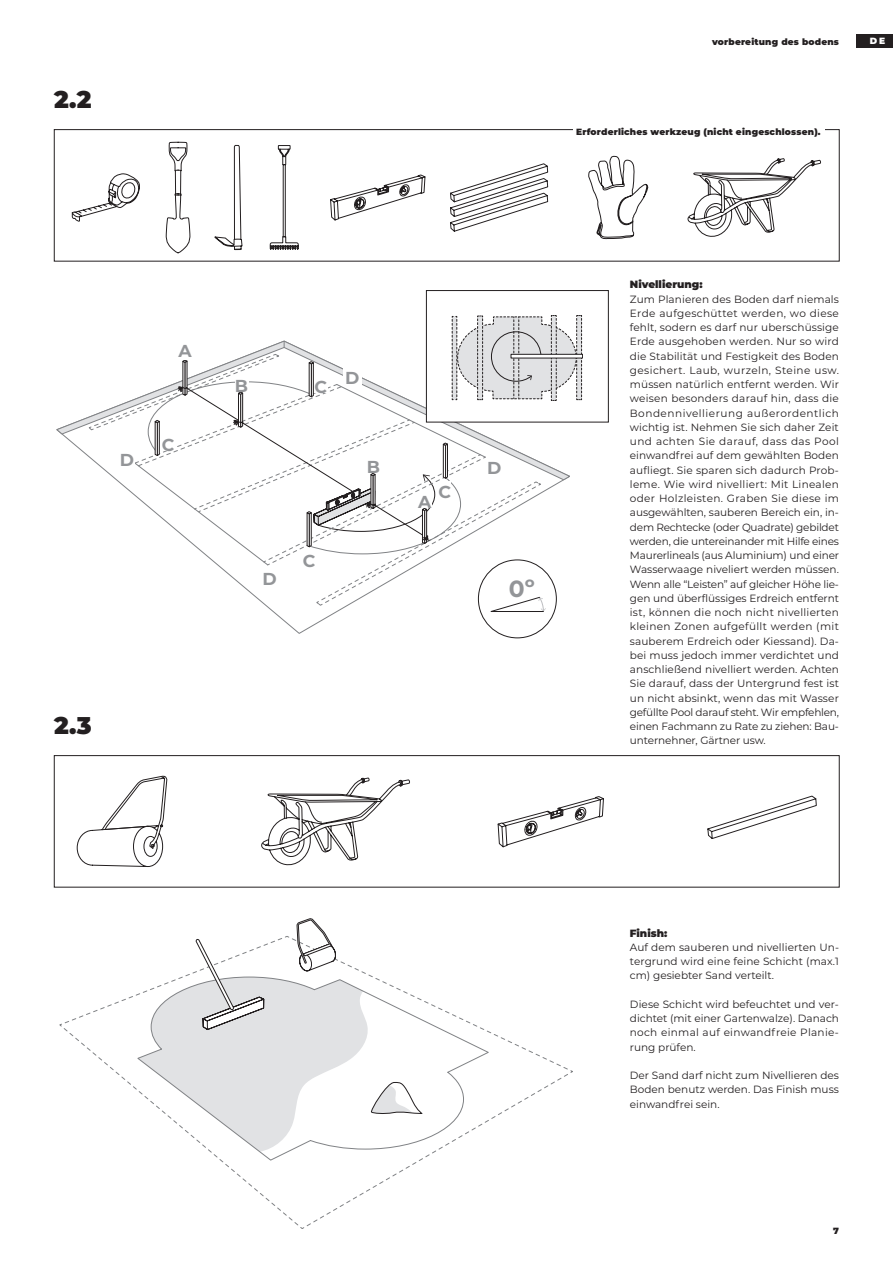
<style>
.page{position:relative;width:893px;height:1263px;background:#fff}
.page>*{position:absolute;margin:0;border:0;box-sizing:border-box;transform-origin:0 0}
.t1{font:900 24.15px "Montserrat";color:#231f20}
.t2{font:700 23.4px "Montserrat";color:#939598}
.t3{font:700 17.25px "Montserrat";color:#939598}
.t4{font:10.5px/14.2px "Montserrat";color:#231f20;text-align:justify}
.t5{font:900 10.5px "Montserrat";color:#231f20}
.t6{font:900 9px "Montserrat";letter-spacing:.02em;color:#231f20}
.t7{font:900 9px "Montserrat";color:#fff}
</style>
<div class="page">
<div style="left:857px;top:34px;width:36px;height:13px;background:#231f20"></div>
<svg style="left:57px;top:417px;width:31px;height:40px"></svg>
<svg style="left:59px;top:918px;width:514px;height:311px"></svg>
<div style="left:54px;top:129px;width:785px;height:132px;border:1px solid #231f20"></div>
<div style="left:54px;top:755px;width:785px;height:132px;border:1px solid #231f20"></div>
<svg style="left:688px;top:158px;width:133px;height:79px"></svg>
<svg style="left:72px;top:173px;width:68px;height:49px"></svg>
<svg style="left:588px;top:156px;width:61px;height:84px"></svg>
<svg style="left:166px;top:142px;width:382px;height:112px"></svg>
<div style="left:426px;top:290px;width:183px;height:132px;border:1px solid #231f20"></div>
<hr style="left:511px;top:354px;width:72px;height:4px;background:#2b2728">
<svg style="left:77px;top:775px;width:88px;height:91px"></svg>
<svg style="left:104px;top:776px;width:713px;height:112px"></svg>
<svg style="left:88px;top:315px;width:494px;height:297px"></svg>
<div style="left:573px;top:126px;width:252px;height:14px;background:#fff"></div>
<h1 class="t1" style="left:54px;top:82px;width:39px">2.2</h1>
<p class="t6" style="left:712px;top:35px;width:128px">vorbereitung des bodens</p>
<p class="t7" style="left:870px;top:34px;width:17px">DE</p>
<p class="t6" style="left:576px;top:125px;width:246px">Erforderliches werkzeug (nicht eingeschlossen).</p>
<h3 class="t3" style="left:178px;top:338px;width:15px">A</h3>
<h3 class="t3" style="left:120px;top:447px;width:16px">D</h3>
<h3 class="t3" style="left:162px;top:432px;width:14px">C</h3>
<h3 class="t3" style="left:235px;top:373px;width:15px">B</h3>
<h3 class="t3" style="left:315px;top:374px;width:14px">C</h3>
<h3 class="t3" style="left:345px;top:365px;width:16px">D</h3>
<h3 class="t3" style="left:367px;top:454px;width:15px">B</h3>
<h3 class="t3" style="left:262px;top:566px;width:16px">D</h3>
<h3 class="t3" style="left:303px;top:548px;width:14px">C</h3>
<h3 class="t3" style="left:438px;top:479px;width:14px">C</h3>
<h3 class="t3" style="left:418px;top:489px;width:15px">A</h3>
<h3 class="t3" style="left:487px;top:456px;width:16px">D</h3>
<h2 class="t2" style="left:509px;top:572px;width:27px">0º</h2>
<h1 class="t1" style="left:54px;top:707px;width:39px">2.3</h1>
<p class="t5" style="left:630px;top:277px;width:74px">Nivellierung:</p>
<p class="t4" style="left:630px;top:291px;width:211px">Zum Planieren des Boden darf niemals Erde aufgeschüttet werden, wo diese fehlt, sodern es darf nur uberschüssige Erde ausgehoben werden. Nur so wird die Stabilität und Festigkeit des Boden gesichert. Laub, wurzeln, Steine usw. müssen natürlich entfernt werden. Wir weisen besonders darauf hin, dass die Bondennivellierung außerordentlich wichtig ist. Nehmen Sie sich daher Zeit und achten Sie darauf, dass das Pool einwandfrei auf dem gewählten Boden aufliegt. Sie sparen sich dadurch Prob&shy;leme. Wie wird nivelliert: Mit Linealen oder Holzleisten. Graben Sie diese im ausgewählten, sauberen Bereich ein, in&shy;dem Rechtecke (oder Quadrate) gebildet werden, die untereinander mit Hilfe eines Maurerlineals (aus Aluminium) und einer Wasserwaage niveliert werden müssen.<br>Wenn alle “Leisten” auf gleicher Höhe lie&shy;gen und überflüssiges Erdreich entfernt ist, können die noch nicht nivellierten kleinen Zonen aufgefüllt werden (mit sauberem Erdreich oder Kiessand). Da&shy;bei muss jedoch immer verdichtet und anschließend nivelliert werden. Achten Sie darauf, dass der Untergrund fest ist un nicht absinkt, wenn das mit Wasser gefüllte Pool darauf steht. Wir empfehlen, einen Fachmann zu Rate zu ziehen: Bau&shy;unternehner, Gärtner usw.</p>
<p class="t5" style="left:630px;top:925px;width:39px">Finish:</p>
<p class="t4" style="left:630px;top:940px;width:211px">Auf dem sauberen und nivellierten Un&shy;tergrund wird eine feine Schicht (max.1 cm) gesiebter Sand verteilt.</p>
<p class="t4" style="left:630px;top:997px;width:211px">Diese Schicht wird befeuchtet und ver&shy;dichtet (mit einer Gartenwalze). Danach noch einmal auf einwandfreie Planie&shy;rung prüfen.</p>
<p class="t4" style="left:630px;top:1068px;width:211px">Der Sand darf nicht zum Nivellieren des Boden benutz werden. Das Finish muss einwandfrei sein.</p>
<p class="t6" style="left:833px;top:1224px;width:7px">7</p>
</div>
